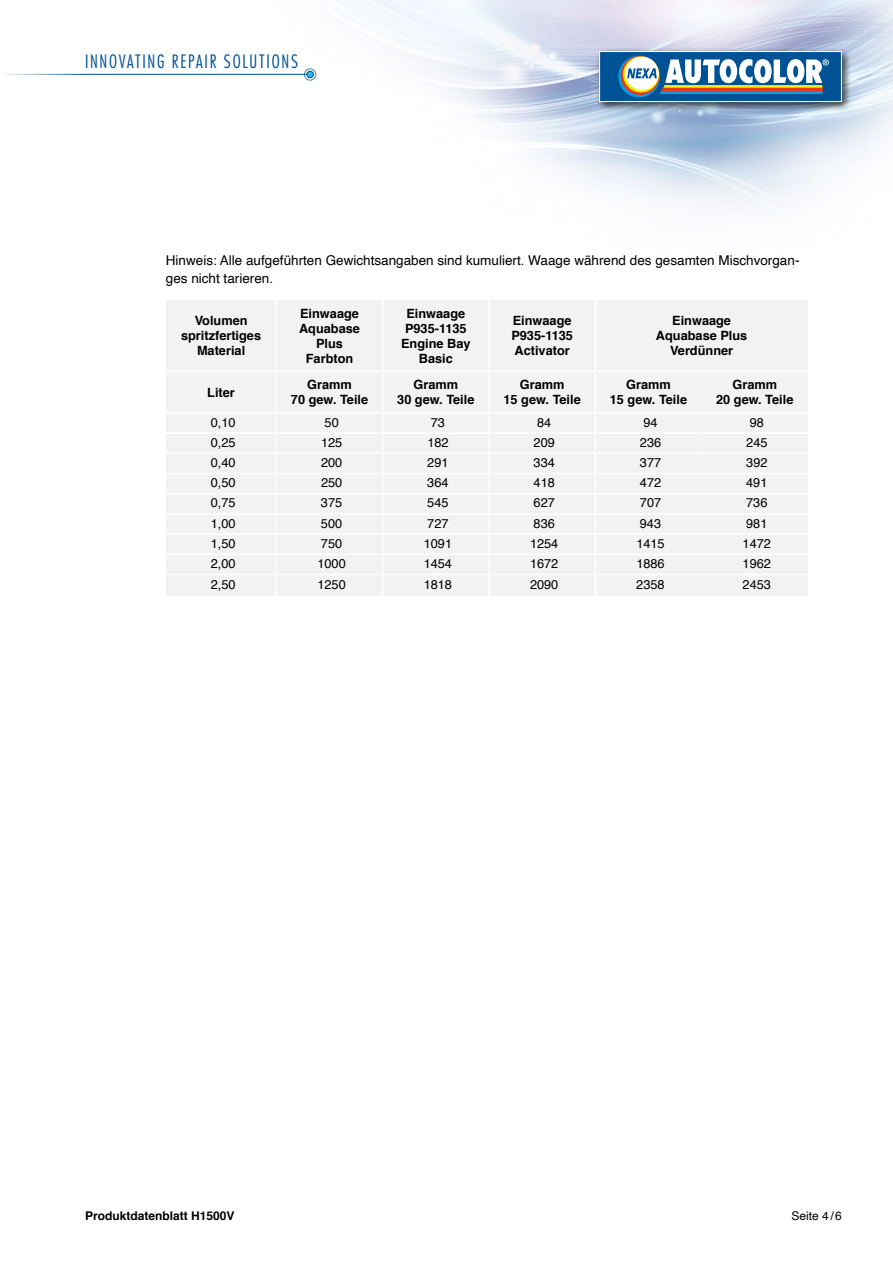
<style>
.page{position:relative;width:893px;height:1263px;background:#fff}
.page>*{position:absolute;margin:0;border:0;box-sizing:border-box;transform-origin:0 0}
.t1{font:300 condensed 18px "Futura LT";letter-spacing:.095em;color:#005296}
.t2{font:13.5px/18px "Helvetica";color:#000}
.t3{font:700 12.75px/15px "Helvetica";color:#000;text-align:center}
.t4{font:12.75px "Helvetica";color:#000}
.t5{font:700 12px "Helvetica";color:#000}
.t6{font:12px "Helvetica";color:#000}
</style>
<div class="page">
<img style="left:22px;top:0;width:871px;height:207px">
<div style="left:595px;top:47px;width:257px;height:65px;background:#000;opacity:.75"></div>
<div style="left:600px;top:52px;width:241px;height:50px;background:#005296"></div>
<div style="left:599px;top:51px;width:243px;height:51px;border:1px solid #fff"></div>
<svg style="left:618px;top:55px;width:211px;height:43px"></svg>
<hr style="left:0;top:74px;width:310px;height:1px;background:#005296">
<div style="left:307px;top:71px;width:6px;height:7px;background:#2cb4e9;border-radius:50%"></div>
<div style="left:307px;top:71px;width:7px;height:7px;border:1px solid #005296;border-radius:50%"></div>
<div style="left:304px;top:69px;width:12px;height:11px;border:1px solid #005296;border-radius:50%"></div>
<div style="left:166px;top:300px;width:642px;height:296px;background:#f2f2f2"></div>
<hr style="left:276px;top:300px;width:1px;height:71px;background:#fff">
<hr style="left:166px;top:371px;width:110px;height:1px;background:#fff">
<hr style="left:276px;top:371px;width:107px;height:1px;background:#fff">
<hr style="left:276px;top:372px;width:1px;height:40px;background:#fff">
<hr style="left:383px;top:371px;width:106px;height:1px;background:#fff">
<hr style="left:489px;top:371px;width:106px;height:1px;background:#fff">
<hr style="left:595px;top:371px;width:107px;height:1px;background:#fff">
<hr style="left:702px;top:371px;width:106px;height:1px;background:#fff">
<hr style="left:166px;top:412px;width:110px;height:2px;background:#fff">
<hr style="left:276px;top:412px;width:107px;height:2px;background:#fff">
<hr style="left:383px;top:412px;width:106px;height:2px;background:#fff">
<hr style="left:489px;top:412px;width:106px;height:2px;background:#fff">
<hr style="left:595px;top:412px;width:107px;height:2px;background:#fff">
<hr style="left:702px;top:412px;width:106px;height:2px;background:#fff">
<hr style="left:166px;top:432px;width:110px;height:2px;background:#fff">
<hr style="left:276px;top:432px;width:107px;height:2px;background:#fff">
<hr style="left:383px;top:432px;width:106px;height:2px;background:#fff">
<hr style="left:489px;top:432px;width:106px;height:2px;background:#fff">
<hr style="left:595px;top:432px;width:107px;height:2px;background:#fff">
<hr style="left:702px;top:432px;width:106px;height:2px;background:#fff">
<hr style="left:166px;top:453px;width:110px;height:1px;background:#fff">
<hr style="left:276px;top:453px;width:107px;height:1px;background:#fff">
<hr style="left:383px;top:453px;width:106px;height:1px;background:#fff">
<hr style="left:489px;top:453px;width:106px;height:1px;background:#fff">
<hr style="left:595px;top:453px;width:107px;height:1px;background:#fff">
<hr style="left:702px;top:453px;width:106px;height:1px;background:#fff">
<hr style="left:166px;top:473px;width:110px;height:1px;background:#fff">
<hr style="left:276px;top:473px;width:107px;height:1px;background:#fff">
<hr style="left:383px;top:473px;width:106px;height:1px;background:#fff">
<hr style="left:489px;top:473px;width:106px;height:1px;background:#fff">
<hr style="left:595px;top:473px;width:107px;height:1px;background:#fff">
<hr style="left:702px;top:473px;width:106px;height:1px;background:#fff">
<hr style="left:166px;top:493px;width:110px;height:1px;background:#fff">
<hr style="left:276px;top:493px;width:107px;height:1px;background:#fff">
<hr style="left:383px;top:493px;width:106px;height:1px;background:#fff">
<hr style="left:489px;top:493px;width:106px;height:1px;background:#fff">
<hr style="left:595px;top:493px;width:107px;height:1px;background:#fff">
<hr style="left:702px;top:493px;width:106px;height:1px;background:#fff">
<hr style="left:166px;top:513px;width:110px;height:2px;background:#fff">
<hr style="left:276px;top:513px;width:107px;height:2px;background:#fff">
<hr style="left:383px;top:513px;width:106px;height:2px;background:#fff">
<hr style="left:489px;top:513px;width:106px;height:2px;background:#fff">
<hr style="left:595px;top:513px;width:107px;height:2px;background:#fff">
<hr style="left:702px;top:513px;width:106px;height:2px;background:#fff">
<hr style="left:166px;top:533px;width:110px;height:2px;background:#fff">
<hr style="left:276px;top:533px;width:107px;height:2px;background:#fff">
<hr style="left:383px;top:533px;width:106px;height:2px;background:#fff">
<hr style="left:489px;top:533px;width:106px;height:2px;background:#fff">
<hr style="left:595px;top:533px;width:107px;height:2px;background:#fff">
<hr style="left:702px;top:533px;width:106px;height:2px;background:#fff">
<hr style="left:166px;top:554px;width:110px;height:1px;background:#fff">
<hr style="left:276px;top:554px;width:107px;height:1px;background:#fff">
<hr style="left:383px;top:554px;width:106px;height:1px;background:#fff">
<hr style="left:489px;top:554px;width:106px;height:1px;background:#fff">
<hr style="left:595px;top:554px;width:107px;height:1px;background:#fff">
<hr style="left:702px;top:554px;width:106px;height:1px;background:#fff">
<hr style="left:166px;top:574px;width:110px;height:1px;background:#fff">
<hr style="left:276px;top:574px;width:107px;height:1px;background:#fff">
<svg style="left:276px;top:414px;width:1px;height:182px"></svg>
<hr style="left:383px;top:574px;width:106px;height:1px;background:#fff">
<hr style="left:489px;top:574px;width:106px;height:1px;background:#fff">
<hr style="left:595px;top:574px;width:107px;height:1px;background:#fff">
<hr style="left:702px;top:574px;width:106px;height:1px;background:#fff">
<hr style="left:382px;top:300px;width:1px;height:71px;background:#fff">
<hr style="left:488px;top:300px;width:2px;height:71px;background:#fff">
<hr style="left:595px;top:300px;width:1px;height:71px;background:#fff">
<hr style="left:382px;top:372px;width:1px;height:40px;background:#fff">
<hr style="left:488px;top:372px;width:2px;height:40px;background:#fff">
<hr style="left:595px;top:372px;width:1px;height:40px;background:#fff">
<svg style="left:488px;top:414px;width:2px;height:160px"></svg>
<svg style="left:382px;top:414px;width:1px;height:182px"></svg>
<hr style="left:488px;top:575px;width:2px;height:21px;background:#fff">
<svg style="left:595px;top:414px;width:1px;height:182px"></svg>
<h1 class="t1" style="left:85px;top:51px;width:214px">INNOVATING REPAIR SOLUTIONS</h1>
<p class="t2" style="left:166px;top:252px;width:635px">Hinweis: Alle aufgeführten Gewichtsangaben sind kumuliert. Waage während des gesamten Mischvorgan&shy;ges nicht tarieren.</p>
<p class="t3" style="left:181px;top:314px;width:82px">Volumen spritzfertiges<br>Material</p>
<p class="t3" style="left:299px;top:306px;width:62px">Einwaage<br>Aquabase<br>Plus<br>Farbton</p>
<p class="t3" style="left:401px;top:306px;width:71px">Einwaage<br>P935-1135<br>Engine Bay<br>Basic</p>
<p class="t3" style="left:511px;top:313px;width:63px;text-align:justify">Einwaage P935-1135<br>Activator</p>
<p class="t3" style="left:656px;top:313px;width:93px">Einwaage<br>Aquabase Plus<br>Verdünner</p>
<p class="t3" style="left:207px;top:385px;width:29px">Liter</p>
<p class="t3" style="left:291px;top:378px;width:79px">Gramm<br>70 gew. Teile</p>
<p class="t3" style="left:397px;top:378px;width:79px">Gramm<br>30 gew. Teile</p>
<p class="t3" style="left:504px;top:378px;width:79px">Gramm<br>15 gew. Teile</p>
<p class="t3" style="left:610px;top:378px;width:79px">Gramm<br>15 gew. Teile</p>
<p class="t3" style="left:716px;top:378px;width:79px">Gramm<br>20 gew. Teile</p>
<p class="t4" style="left:211px;top:412px;width:26px">0,10</p>
<p class="t4" style="left:325px;top:412px;width:16px">50</p>
<p class="t4" style="left:431px;top:412px;width:16px">73</p>
<p class="t4" style="left:537px;top:412px;width:16px">84</p>
<p class="t4" style="left:643px;top:412px;width:16px">94</p>
<p class="t4" style="left:750px;top:412px;width:16px">98</p>
<p class="t4" style="left:211px;top:433px;width:26px">0,25</p>
<p class="t4" style="left:321px;top:433px;width:23px">125</p>
<p class="t4" style="left:427px;top:433px;width:23px">182</p>
<p class="t4" style="left:534px;top:433px;width:23px">209</p>
<p class="t4" style="left:640px;top:433px;width:23px">236</p>
<p class="t4" style="left:746px;top:433px;width:23px">245</p>
<p class="t4" style="left:211px;top:453px;width:26px">0,40</p>
<p class="t4" style="left:321px;top:453px;width:23px">200</p>
<p class="t4" style="left:427px;top:453px;width:23px">291</p>
<p class="t4" style="left:534px;top:453px;width:23px">334</p>
<p class="t4" style="left:640px;top:453px;width:23px">377</p>
<p class="t4" style="left:746px;top:453px;width:23px">392</p>
<p class="t4" style="left:211px;top:473px;width:26px">0,50</p>
<p class="t4" style="left:321px;top:473px;width:23px">250</p>
<p class="t4" style="left:427px;top:473px;width:23px">364</p>
<p class="t4" style="left:534px;top:473px;width:23px">418</p>
<p class="t4" style="left:640px;top:473px;width:23px">472</p>
<p class="t4" style="left:746px;top:473px;width:23px">491</p>
<p class="t4" style="left:211px;top:493px;width:26px">0,75</p>
<p class="t4" style="left:321px;top:493px;width:23px">375</p>
<p class="t4" style="left:427px;top:493px;width:23px">545</p>
<p class="t4" style="left:534px;top:493px;width:23px">627</p>
<p class="t4" style="left:640px;top:493px;width:23px">707</p>
<p class="t4" style="left:746px;top:493px;width:23px">736</p>
<p class="t4" style="left:211px;top:513px;width:26px">1,00</p>
<p class="t4" style="left:321px;top:513px;width:23px">500</p>
<p class="t4" style="left:427px;top:513px;width:23px">727</p>
<p class="t4" style="left:534px;top:513px;width:23px">836</p>
<p class="t4" style="left:640px;top:513px;width:23px">943</p>
<p class="t4" style="left:746px;top:513px;width:23px">981</p>
<p class="t4" style="left:211px;top:534px;width:26px">1,50</p>
<p class="t4" style="left:321px;top:534px;width:23px">750</p>
<p class="t4" style="left:424px;top:534px;width:30px">1091</p>
<p class="t4" style="left:530px;top:534px;width:30px">1254</p>
<p class="t4" style="left:636px;top:534px;width:30px">1415</p>
<p class="t4" style="left:743px;top:534px;width:30px">1472</p>
<p class="t4" style="left:211px;top:554px;width:26px">2,00</p>
<p class="t4" style="left:317px;top:554px;width:30px">1000</p>
<p class="t4" style="left:424px;top:554px;width:30px">1454</p>
<p class="t4" style="left:530px;top:554px;width:30px">1672</p>
<p class="t4" style="left:636px;top:554px;width:30px">1886</p>
<p class="t4" style="left:743px;top:554px;width:30px">1962</p>
<p class="t4" style="left:211px;top:574px;width:26px">2,50</p>
<p class="t4" style="left:317px;top:574px;width:30px">1250</p>
<p class="t4" style="left:424px;top:574px;width:30px">1818</p>
<p class="t4" style="left:530px;top:574px;width:30px">2090</p>
<p class="t4" style="left:636px;top:574px;width:30px">2358</p>
<p class="t4" style="left:743px;top:574px;width:30px">2453</p>
<p class="t5" style="left:85px;top:1206px;width:151px">Produktdatenblatt H1500V</p>
<p class="t6" style="left:792px;top:1207px;width:52px">Seite 4/6</p>
</div>
